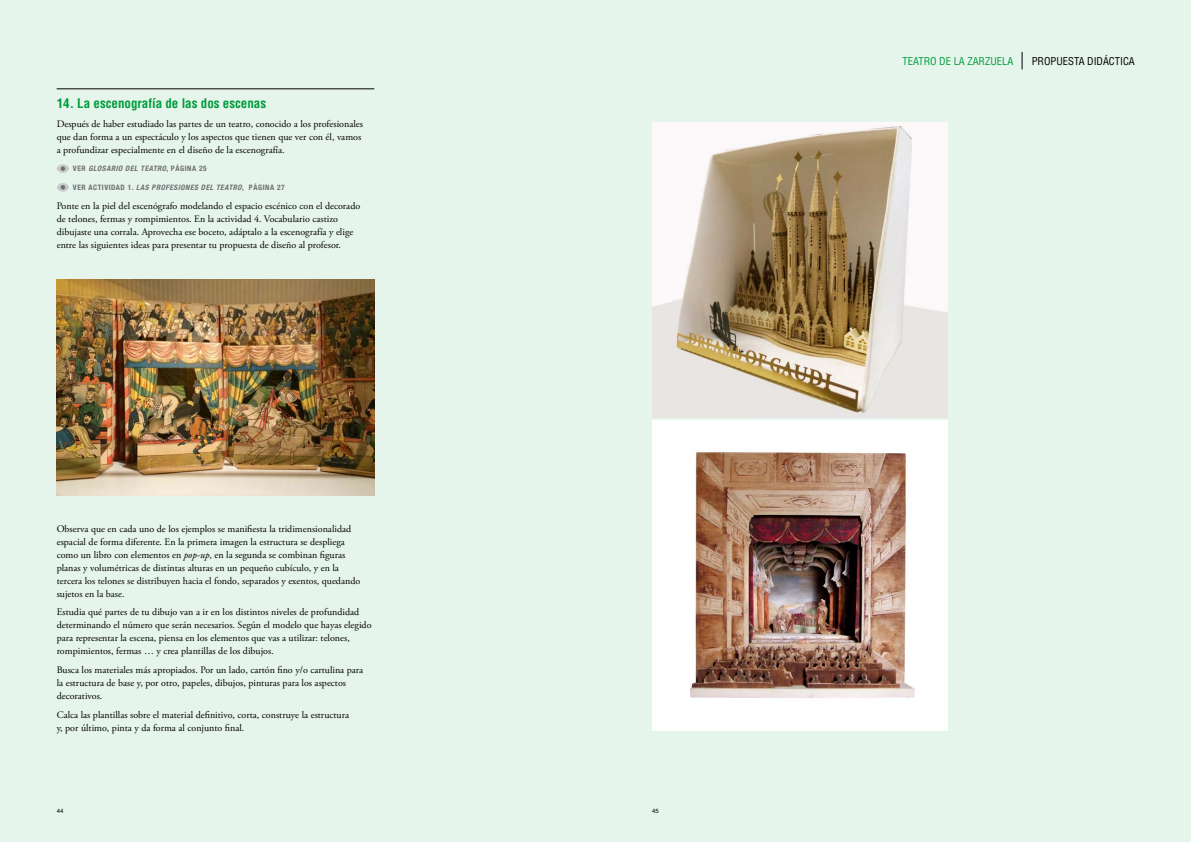
<style>
.page{position:relative;width:1191px;height:842px;background:#e6f5eb}
.page>*{position:absolute;margin:0;border:0;box-sizing:border-box;transform-origin:0 0}
.t1{font:700 condensed 13px "Helvetica LT Std";color:#009c3b}
.t2{font:condensed 10.6px "Helvetica LT Std";color:#009c3b}
.t3{font:condensed 10.6px "Helvetica LT Std";color:#000}
.t4{font:10px/13px "Adobe Garamond Pro";color:#000}
.t5{font:700 condensed 7.5px "Helvetica Neue";letter-spacing:.07em;color:#6d6e71}
.t6{font:italic 700 condensed 7.5px "Helvetica Neue";letter-spacing:.07em;color:#6d6e71}
.t7{font:6px "Helvetica LT Std";color:#000}
.s1{font-style:normal}
.s2{font-style:italic}
</style>
<div class="page">
<svg style="left:1022px;top:52px;width:1px;height:17px"></svg>
<hr style="left:57px;top:89px;width:317px;height:1px;background:#000">
<img style="left:57px;top:279px;width:317px;height:217px">
<img style="left:652px;top:122px;width:295px;height:295px">
<img style="left:652px;top:420px;width:295px;height:311px">
<div style="left:57px;top:164px;width:12px;height:9px;background:#c7c8ca;border-radius:50%"></div>
<svg style="left:61px;top:166px;width:4px;height:5px"></svg>
<div style="left:57px;top:183px;width:12px;height:9px;background:#c7c8ca;border-radius:50%"></div>
<svg style="left:61px;top:185px;width:4px;height:5px"></svg>
<h1 class="t1" style="left:57px;top:95px;width:211px">14. La escenografía de las dos escenas</h1>
<p class="t4" style="left:57px;top:117px;width:308px">Después de haber estudiado las partes de un teatro, conocido a los profesionales que dan forma a un espectáculo y los aspectos que tienen que ver con él, vamos a profundizar especialmente en el diseño de la escenografía.</p>
<p class="t6" style="left:73px;top:164px;width:135px"><span class="s1">VER</span> GLOSARIO DEL TEATRO<span class="s1">, PÁGI NA 25</span></p>
<p class="t5" style="left:73px;top:183px;width:213px">VER AC TIVI DAD 1. <span class="s2">LAS PROFESIONES DEL TEATRO</span>, PÁGI NA 27</p>
<p class="t4" style="left:57px;top:199px;width:305px">Ponte en la piel del escenógrafo modelando el espacio escénico con el decorado de telones, fermas y rompimientos. En la actividad 4. Vocabulario castizo dibujaste una corrala. Aprovecha ese boceto, adáptalo a la escenografía y elige entre las siguientes ideas para presentar tu propuesta de diseño al profesor.</p>
<p class="t4" style="left:57px;top:522px;width:305px">Observa que en cada uno de los ejemplos se manifiesta la tridimensionalidad espacial de forma diferente. En la primera imagen la estructura se despliega como un libro con elementos en <span class="s2">pop-up</span>, en la segunda se combinan figuras planas y volumétricas de distintas alturas en un pequeño cubículo, y en la tercera los telones se distribuyen hacia el fondo, separados y exentos, quedando sujetos en la base.</p>
<p class="t4" style="left:57px;top:606px;width:316px">Estudia qué partes de tu dibujo van a ir en los distintos niveles de profundidad determinando el número que serán necesarios. Según el modelo que hayas elegido para representar la escena, piensa en los elementos que vas a utilizar: telones, rompimientos, fermas … y crea plantillas de los dibujos.</p>
<p class="t4" style="left:57px;top:664px;width:308px">Busca los materiales más apropiados. Por un lado, cartón fino y/o cartulina para la estructura de base y, por otro, papeles, dibujos, pinturas para los aspectos decorativos.</p>
<p class="t4" style="left:57px;top:708px;width:294px">Calca las plantillas sobre el material definitivo, corta, construye la estructura y, por último, pinta y da forma al conjunto final.</p>
<p class="t7" style="left:57px;top:807px;width:8px">44</p>
<p class="t7" style="left:652px;top:807px;width:8px">45</p>
<p class="t2" style="left:902px;top:54px;width:112px">TEATRO DE LA ZARZUELA</p>
<p class="t3" style="left:1031px;top:54px;width:105px">PROPUESTA DIDÁCTICA</p>
</div>
